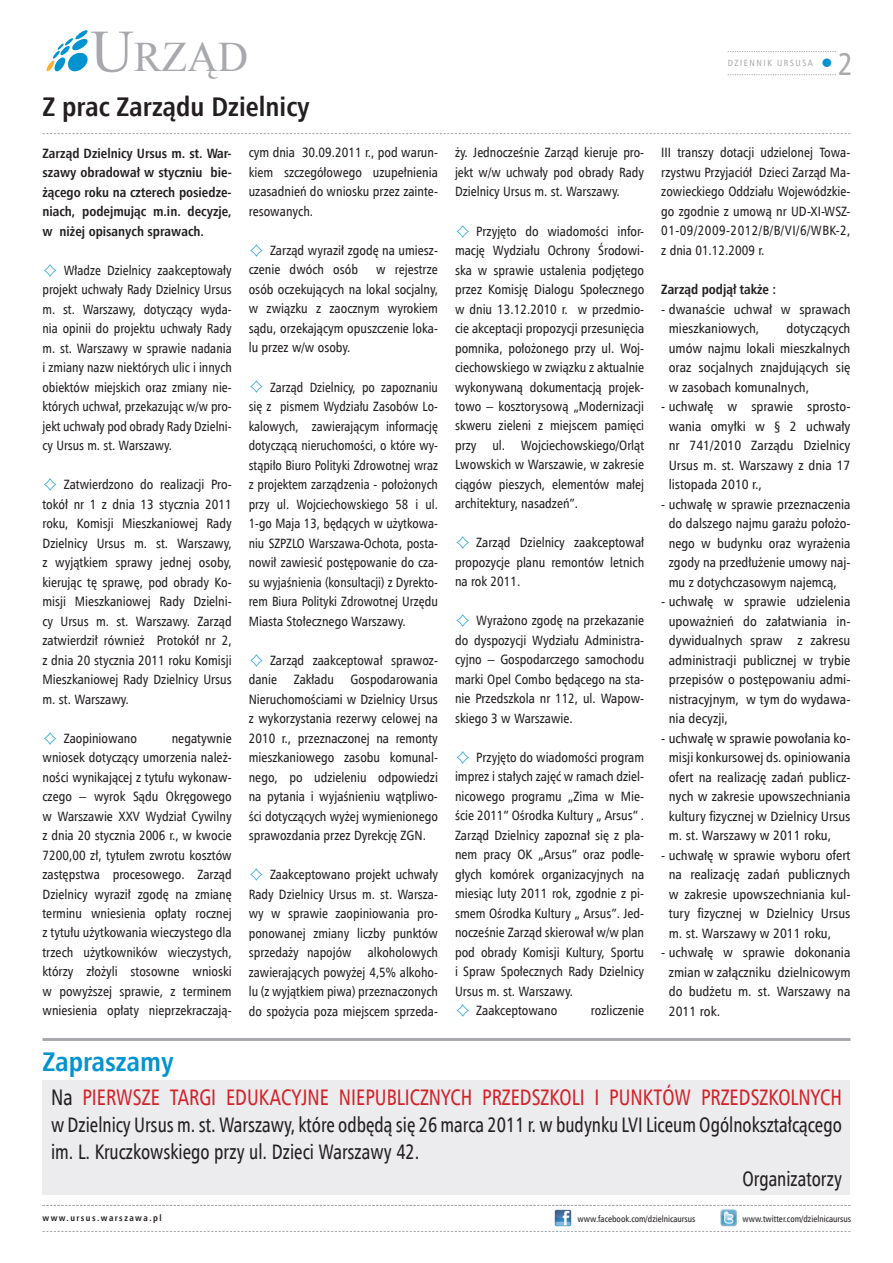
<style>
.page{position:relative;width:893px;height:1263px;background:#fff}
.page>*{position:absolute;margin:0;border:0;box-sizing:border-box;transform-origin:0 0}
.t1{font:42px "Times New Roman";color:#a8a9ad}
.t2{font:30px "Humnst 777 Cn EU";color:#0093d0}
.t3{font:700 27px "Humnst 777 Cn EU";color:#231f20}
.t4{font:700 27px "Humnst 777 Cn EU";color:#0093d0}
.t5{font:22.5px "Humnst 777 Cn EU";color:#d1232a;scale:.9 1}
.t6{font:21px "Humnst 777 Cn EU";color:#231f20;scale:.9 1}
.t7{font:13.5px/19.5px "Humnst 777 Cn EU";color:#231f20;text-align:justify}
.t8{font:13.5px/19.5px "Humnst 777 Cn EU";color:#231f20;text-align:justify;scale:1.04 1}
.t9{font:700 13.5px/19.5px "Humnst 777 Cn EU";color:#231f20;text-align:justify}
.t10{font:9px "Humnst 777 Cn EU";color:#231f20}
.t11{font:700 9px "Humnst 777 Cn EU";letter-spacing:.16em;color:#231f20}
.t12{font:9px "Humnst 777 Cn EU";letter-spacing:.175em;color:#a8a9ad}
.s1{font-size:60px}
.s2{font-family:"Newspaper Pi";color:#0093d0}
.s3{font-size:31.5px;color:#a8a9ad}
.s4{color:#231f20}
</style>
<div class="page">
<img style="left:555px;top:1210px;width:16px;height:17px">
<img style="left:720px;top:1210px;width:17px;height:17px">
<svg style="left:43px;top:1231px;width:807px;height:1px"></svg>
<svg style="left:43px;top:133px;width:807px;height:1px"></svg>
<svg style="left:47px;top:30px;width:41px;height:41px"></svg>
<svg style="left:43px;top:1205px;width:807px;height:1px"></svg>
<div style="left:43px;top:1080px;width:807px;height:115px;background:#ececee"></div>
<hr style="left:43px;top:1038px;width:807px;height:3px;background:#a8a9ad">
<svg style="left:728px;top:51px;width:108px;height:1px"></svg>
<svg style="left:728px;top:74px;width:108px;height:1px"></svg>
<h1 class="t1" style="left:90px;top:29px;width:159px"><span class="s1">U</span>rząd</h1>
<h3 class="t3" style="left:43px;top:90px;width:269px">Z prac Zarządu Dzielnicy</h3>
<p class="t9" style="left:43px;top:143px;width:191px">Zarząd Dzielnicy Ursus m. st. War&shy;szawy obradował w styczniu bie&shy;żącego roku na czterech posiedze&shy;niach, podejmując m.in. decyzje, w niżej opisanych sprawach.</p>
<p class="t7" style="left:43px;top:260px;width:191px"><span class="s2">=</span> Władze Dzielnicy zaakceptowały projekt uchwały Rady Dzielnicy Ursus m. st. Warszawy, dotyczący wyda&shy;nia opinii do projektu uchwały Rady m. st. Warszawy w sprawie nadania i zmiany nazw niektórych ulic i innych obiektów miejskich oraz zmiany nie&shy;których uchwał, przekazując w/w pro&shy;jekt uchwały pod obrady Rady Dzielni&shy;cy Ursus m. st. Warszawy.</p>
<p class="t7" style="left:43px;top:474px;width:191px"><span class="s2">=</span> Zatwierdzono do realizacji Pro&shy;tokół nr 1 z dnia 13 stycznia 2011 roku, Komisji Mieszkaniowej Rady Dzielnicy Ursus m. st. Warszawy, z wyjątkiem sprawy jednej osoby, kierując tę sprawę, pod obrady Ko&shy;misji Mieszkaniowej Rady Dzielni&shy;cy Ursus m. st. Warszawy. Zarząd zatwierdził również Protokół nr 2, z dnia 20 stycznia 2011 roku Komisji Mieszkaniowej Rady Dzielnicy Ursus m. st. Warszawy.</p>
<p class="t7" style="left:43px;top:728px;width:96px"><span class="s2">=</span> Zaopiniowano</p>
<p class="t7" style="left:43px;top:728px;width:191px;text-indent:129px">negatywnie wniosek dotyczący umorzenia należ&shy;ności wynikającej z tytułu wykonaw&shy;czego – wyrok Sądu Okręgowego w Warszawie XXV Wydział Cywilny z dnia 20 stycznia 2006 r., w kwocie 7200,00 zł, tytułem zwrotu kosztów zastępstwa procesowego. Zarząd Dzielnicy wyraził zgodę na zmianę terminu wniesienia opłaty rocznej z tytułu użytkowania wieczystego dla trzech użytkowników wieczystych, którzy złożyli stosowne wnioski w powyższej sprawie, z terminem wniesienia opłaty nieprzekraczają-</p>
<h3 class="t4" style="left:43px;top:1044px;width:133px">Zapraszamy</h3>
<p class="t7" style="left:249px;top:143px;width:191px">cym dnia 30.09.2011 r., pod warun&shy;kiem szczegółowego uzupełnienia uzasadnień do wniosku przez zainte&shy;resowanych.</p>
<p class="t7" style="left:249px;top:240px;width:191px"><span class="s2">=</span> Zarząd wyraził zgodę na umiesz&shy;czenie dwóch osób</p>
<p class="t7" style="left:249px;top:260px;width:191px;text-indent:127px">w rejestrze osób oczekujących na lokal socjalny, w związku z zaocznym wyrokiem sądu, orzekającym opuszczenie loka&shy;lu przez w/w osoby.</p>
<p class="t7" style="left:249px;top:377px;width:191px"><span class="s2">=</span> Zarząd Dzielnicy, po zapoznaniu się z pismem Wydziału Zasobów Lo&shy;kalowych, zawierającym informację dotyczącą nieruchomości, o które wy&shy;stąpiło Biuro Polityki Zdrowotnej wraz z projektem zarządzenia - położonych przy ul. Wojciechowskiego 58 i ul.<br>1-go Maja 13, będących w użytkowa&shy;niu SZPZLO Warszawa-Ochota, posta&shy;nowił zawiesić postępowanie do cza&shy;su wyjaśnienia (konsultacji) z Dyrekto&shy;rem Biura Polityki Zdrowotnej Urzędu Miasta Stołecznego Warszawy.</p>
<p class="t7" style="left:249px;top:650px;width:191px"><span class="s2">=</span> Zarząd zaakceptował sprawoz&shy;danie Zakładu Gospodarowania Nieruchomościami w Dzielnicy Ursus z wykorzystania rezerwy celowej na 2010 r., przeznaczonej na remonty mieszkaniowego zasobu komunal&shy;nego, po udzieleniu odpowiedzi na pytania i wyjaśnieniu wątpliwo&shy;ści dotyczących wyżej wymienionego sprawozdania przez Dyrekcję ZGN.</p>
<p class="t7" style="left:249px;top:864px;width:191px"><span class="s2">=</span> Zaakceptowano projekt uchwały Rady Dzielnicy Ursus m. st. Warsza&shy;wy w sprawie zaopiniowania pro&shy;ponowanej zmiany liczby punktów sprzedaży napojów alkoholowych zawierających powyżej 4,5% alkoho&shy;lu (z wyjątkiem piwa) przeznaczonych do spożycia poza miejscem sprzeda-</p>
<p class="t7" style="left:455px;top:143px;width:191px">ży. Jednocześnie Zarząd kieruje pro&shy;jekt w/w uchwały pod obrady Rady Dzielnicy Ursus m. st. Warszawy.</p>
<p class="t7" style="left:455px;top:221px;width:191px"><span class="s2">=</span> Przyjęto do wiadomości infor&shy;mację Wydziału Ochrony Środowi&shy;ska w sprawie ustalenia podjętego przez Komisję Dialogu Społecznego w dniu 13.12.2010 r. w przedmio&shy;cie akceptacji propozycji przesunięcia pomnika, położonego przy ul. Woj&shy;ciechowskiego w związku z aktualnie wykonywaną dokumentacją projek&shy;towo – kosztorysową „Modernizacji skweru zieleni z miejscem pamięci przy ul. Wojciechowskiego/Orląt Lwowskich w Warszawie, w zakresie ciągów pieszych, elementów małej architektury, nasadzeń”.</p>
<p class="t7" style="left:455px;top:533px;width:191px"><span class="s2">=</span> Zarząd Dzielnicy zaakceptował propozycje planu remontów letnich na rok 2011.</p>
<p class="t7" style="left:455px;top:611px;width:191px"><span class="s2">=</span> Wyrażono zgodę na przekazanie do dyspozycji Wydziału Administra&shy;cyjno – Gospodarczego samochodu marki Opel Combo będącego na sta&shy;nie Przedszkola nr 112, ul. Wapow&shy;skiego 3 w Warszawie.</p>
<p class="t7" style="left:455px;top:747px;width:191px;text-align:left"><span class="s2">=</span> Przyjęto do wiadomości program imprez i stałych zajęć w ramach dziel&shy;nicowego programu „Zima w Mie&shy;ście 2011” Ośrodka Kultury „ Arsus” .<br>Zarząd Dzielnicy zapoznał się z pla&shy;nem pracy OK „Arsus” oraz podle&shy;głych komórek organizacyjnych na miesiąc luty 2011 rok, zgodnie z pi&shy;smem Ośrodka Kultury „ Arsus”. Jed&shy;nocześnie Zarząd skierował w/w plan pod obrady Komisji Kultury, Sportu i Spraw Społecznych Rady Dzielnicy<br>Ursus m. st. Warszawy.<br><span class="s2">=</span> Zaakceptowano</p>
<p class="t7" style="left:591px;top:1001px;width:55px">rozliczenie</p>
<p class="t12" style="left:728px;top:57px;width:87px">DZIENNIK URSUSA</p>
<h2 class="t2" style="left:818px;top:45px;width:36px">•<span class="s3">2</span></h2>
<p class="t7" style="left:661px;top:143px;width:191px">III transzy dotacji udzielonej Towa&shy;rzystwu Przyjaciół Dzieci Zarząd Ma&shy;zowieckiego Oddziału Wojewódzkie&shy;go zgodnie z umową nr UD-XI-WSZ-01-09/2009-2012/B/B/VI/6/WBK-2, z dnia 01.12.2009 r.</p>
<p class="t9" style="left:661px;top:279px;width:117px">Zarząd podjął także :</p>
<p class="t8" style="left:669px;top:299px;width:176px;text-indent:-8px">- dwanaście uchwał w sprawach mieszkaniowych,</p>
<p class="t8" style="left:669px;top:318px;width:176px;text-indent:118px">dotyczących umów najmu lokali mieszkalnych oraz socjalnych znajdujących się w zasobach komunalnych,</p>
<p class="t8" style="left:669px;top:396px;width:176px;text-indent:-8px">- uchwałę w sprawie sprosto&shy;wania omyłki w § 2 uchwały nr 741/2010 Zarządu Dzielnicy Ursus m. st. Warszawy z dnia 17 listopada 2010 r.,</p>
<p class="t7" style="left:661px;top:494px;width:191px;text-align:center">- uchwałę w sprawie przeznaczenia do dalszego najmu garażu położo&shy;nego w budynku oraz wyrażenia zgody na przedłużenie umowy naj&shy;mu z dotychczasowym najemcą,</p>
<p class="t8" style="left:669px;top:591px;width:176px;text-indent:-8px">- uchwałę w sprawie udzielenia upoważnień do załatwiania in&shy;dywidualnych spraw z zakresu administracji publicznej w trybie przepisów o postępowaniu admi&shy;nistracyjnym, w tym do wydawa&shy;nia decyzji,</p>
<p class="t8" style="left:669px;top:728px;width:176px;text-indent:-8px">- uchwałę w sprawie powołania ko&shy;misji konkursowej ds. opiniowania ofert na realizację zadań publicz&shy;nych w zakresie upowszechniania kultury fizycznej w Dzielnicy Ursus m. st. Warszawy w 2011 roku,</p>
<p class="t8" style="left:669px;top:845px;width:176px;text-indent:-8px">- uchwałę w sprawie wyboru ofert na realizację zadań publicznych w zakresie upowszechniania kul&shy;tury fizycznej w Dzielnicy Ursus m. st. Warszawy w 2011 roku,</p>
<p class="t8" style="left:669px;top:942px;width:176px;text-indent:-8px">- uchwałę w sprawie dokonania zmian w załączniku dzielnicowym do budżetu m. st. Warszawy na 2011 rok.</p>
<h3 class="t5" style="left:51px;top:1084px;width:57px"><span class="s4">Na</span> Pierwsze</h3>
<h3 class="t5" style="left:170px;top:1084px;width:21px">Targi</h3>
<h3 class="t5" style="left:226px;top:1084px;width:23px">Edukacyjne</h3>
<h3 class="t5" style="left:339px;top:1084px;width:25px">Niepublicznyc</h3>
<h3 class="t5" style="left:461px;top:1084px;width:46px">h Przedszkoli</h3>
<h3 class="t5" style="left:594px;top:1084px;width:40px">i Punkt</h3>
<h3 class="t5" style="left:662px;top:1084px;width:66px">ów Przedszkolnyc</h3>
<h3 class="t5" style="left:830px;top:1084px;width:14px">h</h3>
<h3 class="t6" style="left:51px;top:1112px;width:880px">w Dzielnicy Ursus m. st. Warszawy, które odbędą się 26 marca 2011 r. w budynku LVI Liceum Ogólnokształcącego</h3>
<h3 class="t6" style="left:51px;top:1139px;width:411px">im. L. Kruczkowskiego przy ul. Dzieci Warszawy 42.</h3>
<h3 class="t6" style="left:742px;top:1166px;width:112px">Organizatorzy</h3>
<p class="t11" style="left:43px;top:1212px;width:121px">www.ursus.warszawa.pl</p>
<p class="t10" style="left:578px;top:1213px;width:120px">www.facebook.com/dzielnicaursus</p>
<p class="t10" style="left:742px;top:1213px;width:110px">www.twitter.com/dzielnicaursus</p>
</div>
